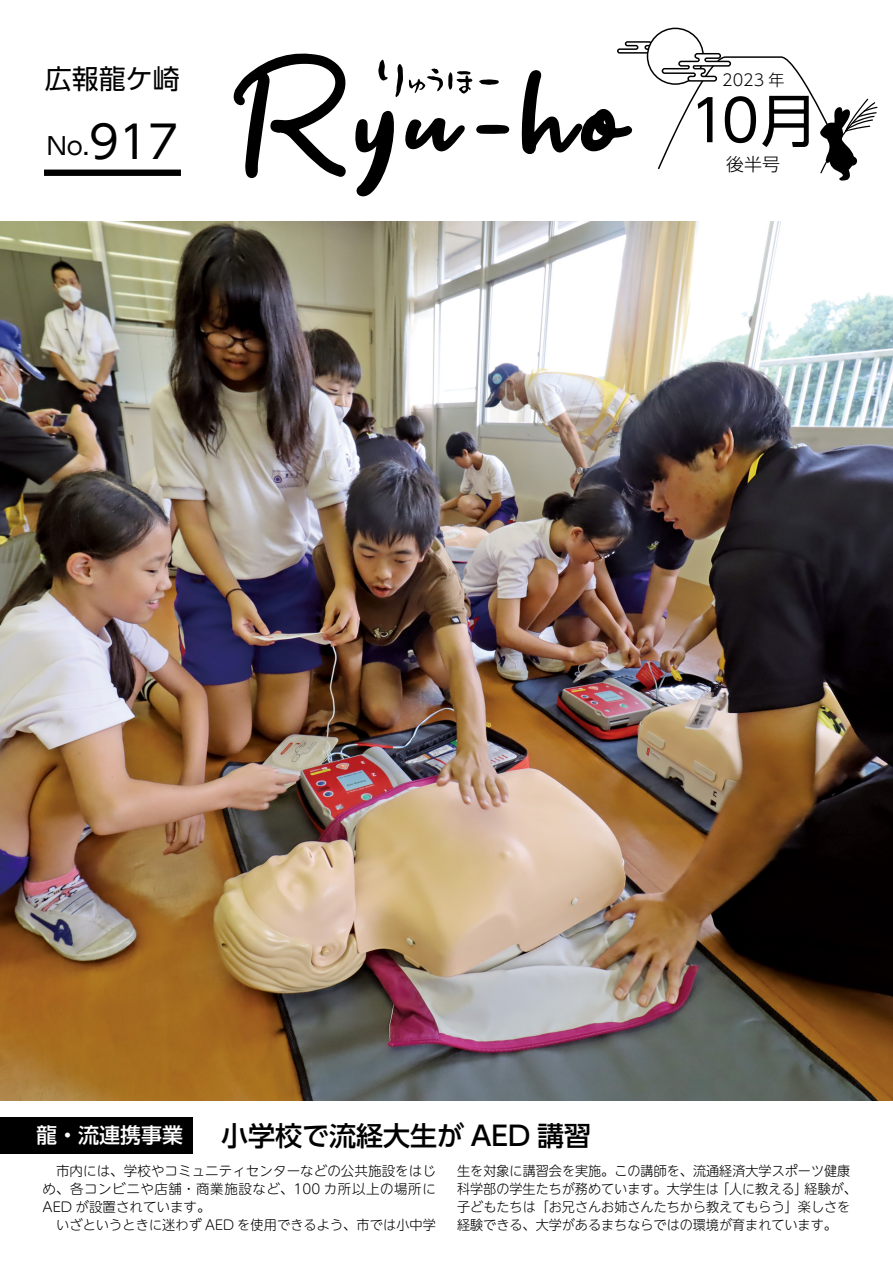
<style>
.page{position:relative;width:893px;height:1263px;background:#fff}
.page>*{position:absolute;margin:0;border:0;box-sizing:border-box;transform-origin:0 0}
.t1{font:57.3px "UD Shin Go Pro";color:#000}
.t2{font:500 27px "UD Shin Go Pro";color:#000}
.t3{font:27px "UD Shin Go Pro";color:#000}
.t4{font:24px "UD Shin Go Pro";color:#000}
.t5{font:500 21px "UD Shin Go Pro";color:#fff}
.t6{font:300 18px "UD Shin Go Pro";color:#000}
.t7{font:300 16.05px "UD Shin Go Pro";color:#000}
.t8{font:300 13.5px/18px "UD Shin M Go Pro";color:#000;text-align:justify}
.s1{font-size:45px}
</style>
<div class="page">
<div style="left:44px;top:170px;width:137px;height:6px;background:#000"></div>
<svg style="left:233px;top:53px;width:383px;height:144px"></svg>
<div style="left:0;top:1117px;width:192px;height:36px;background:#000"></div>
<img style="left:0;top:222px;width:893px;height:878px">
<svg style="left:647px;top:28px;width:56px;height:56px"></svg>
<svg style="left:616px;top:40px;width:261px;height:141px"></svg>
<h2 class="t3" style="left:45px;top:57px;width:136px">広報龍ケ崎</h2>
<h3 class="t4" style="left:47px;top:127px;width:133px">No.<span class="s1">917</span></h3>
<p class="t7" style="left:722px;top:67px;width:64px">2023 年</p>
<h1 class="t1" style="left:689px;top:74px;width:129px">10月</h1>
<h3 class="t6" style="left:726px;top:150px;width:55px">後半号</h3>
<h3 class="t5" style="left:36px;top:1118px;width:148px">龍・流連携事業</h3>
<h2 class="t2" style="left:221px;top:1113px;width:372px">小学校で流経大生が AED 講習</h2>
<p class="t8" style="left:43px;top:1161px;width:395px">　市内には、学校やコミュニティセンターなどの公共施設をはじめ、各コンビニや店舗・商業施設など、100 カ所以上の場所にAED が設置されています。</p>
<p class="t8" style="left:56px;top:1215px;width:381px">いざというときに迷わず AED を使用できるよう、市では小中学</p>
<p class="t8" style="left:457px;top:1161px;width:401px;text-align:left">生を対象に講習会を実施。この講師を、流通経済大学スポーツ健康科学部の学生たちが務めています。大学生は「人に教える」経験が、子どもたちは「お兄さんお姉さんたちから教えてもらう」楽しさを経験できる、大学があるまちならではの環境が育まれています。</p>
</div>
